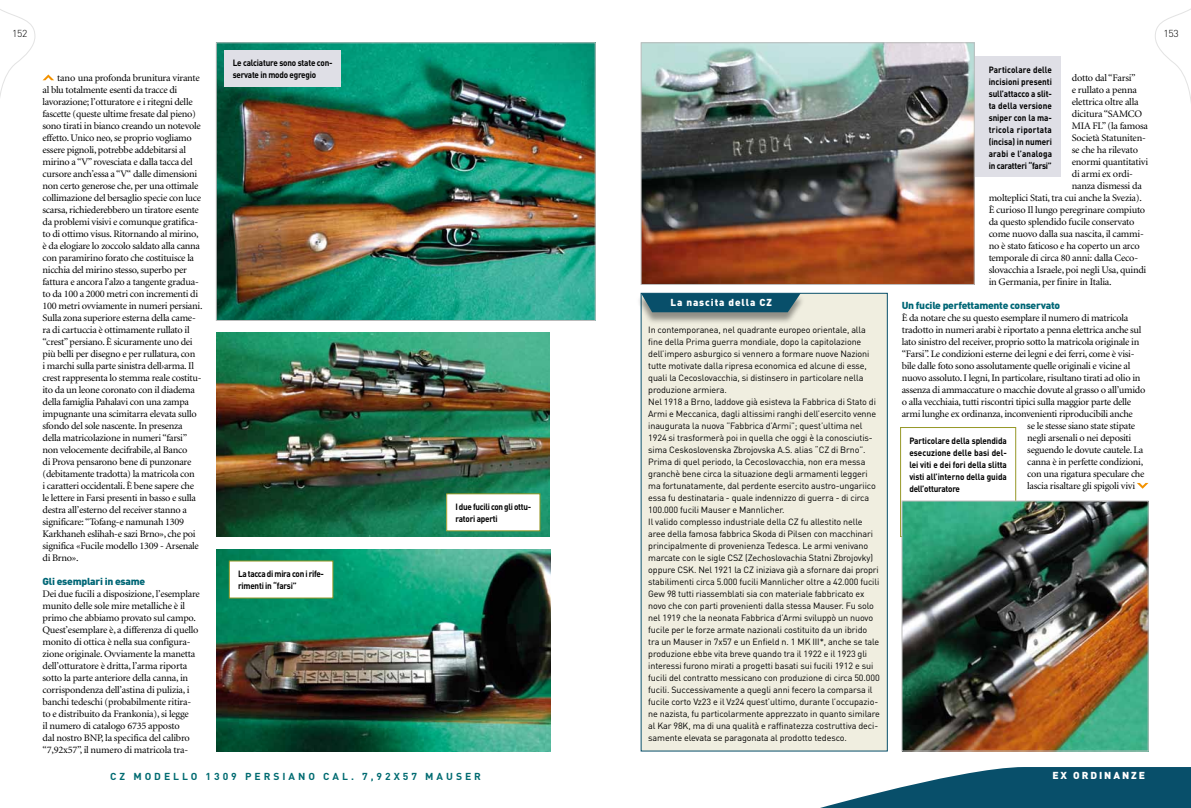
<style>
.page{position:relative;width:1191px;height:808px;background:#fff}
.page>*{position:absolute;margin:0;border:0;box-sizing:border-box;transform-origin:0 0}
.t1{font:10px/12px "Minion";letter-spacing:-.025em;color:#000}
.t2{font:10px "DIN Black";letter-spacing:-.025em;color:#006776}
.t3{font:10px "DIN Bold";letter-spacing:.29em;color:#006b71}
.t4{font:10px "DIN Black";letter-spacing:.09em;color:#fff}
.t5{font:10px "DIN Black";letter-spacing:.19em;color:#fff}
.t6{font:10px "DIN Light";letter-spacing:-.03em;color:#000}
.t7{font:9px/12px "DIN Regular";letter-spacing:-.015em;color:#000}
.t8{font:9px/12px "DIN Bold";letter-spacing:-.025em;color:#000;scale:.9 1}
</style>
<div class="page">
<svg style="left:820px;top:767px;width:371px;height:41px"></svg>
<svg style="left:1155px;top:8px;width:36px;height:94px"></svg>
<svg style="left:0;top:9px;width:36px;height:88px"></svg>
<svg style="left:43px;top:74px;width:11px;height:6px"></svg>
<svg style="left:1137px;top:483px;width:11px;height:6px"></svg>
<div style="left:900px;top:427px;width:116px;height:110px;border:1px solid #969827"></div>
<div style="left:641px;top:293px;width:246px;height:458px;background:#f0eee0"></div>
<div style="left:636px;top:295px;width:169px;height:30px;background:#000;opacity:.4"></div>
<svg style="left:641px;top:293px;width:159px;height:19px;background:#14566e"></svg>
<img style="left:903px;top:503px;width:243px;height:246px">
<div style="left:901px;top:501px;width:247px;height:250px;border:1px solid #bcbcbc"></div>
<img style="left:218px;top:45px;width:375px;height:274px">
<div style="left:216px;top:43px;width:379px;height:278px;border:1px solid #bcbcbc"></div>
<div style="left:224px;top:50px;width:117px;height:37px;background:#dfdfe6"></div>
<img style="left:216px;top:549px;width:334px;height:202px">
<div style="left:229px;top:561px;width:104px;height:37px;background:#fff"></div>
<div style="left:963px;top:57px;width:97px;height:120px;background:#dfdfe6"></div>
<img style="left:216px;top:332px;width:333px;height:205px">
<img style="left:643px;top:45px;width:329px;height:238px">
<div style="left:641px;top:43px;width:333px;height:242px;border:1px solid #bcbcbc"></div>
<div style="left:447px;top:494px;width:93px;height:37px;background:#fff"></div>
<p class="t6" style="left:12px;top:27px;width:17px">152</p>
<p class="t6" style="left:1163px;top:27px;width:17px">153</p>
<p class="t1" style="left:43px;top:72px;width:161px;text-indent:14px">tano una profonda brunitura virante al blu totalmente esenti da tracce di lavorazione; l’otturatore e i ritegni delle fascette (queste ultime fresate dal pieno) sono tirati in bianco creando un notevole effetto. Unico neo, se proprio vogliamo essere pignoli, potrebbe addebitarsi al mirino a “V” rovesciata e dalla tacca del cursore anch’essa a “V“ dalle dimensioni non certo generose che, per una ottimale collimazione del bersaglio specie con luce scarsa, richiederebbero un tiratore esente da problemi visivi e comunque gratifica&shy;to di ottimo visus. Ritornando al mirino, è da elogiare lo zoccolo saldato alla canna con paramirino forato che costituisce la nicchia del mirino stesso, superbo per fattura e ancora l’alzo a tangente gradua&shy;to da 100 a 2000 metri con incrementi di 100 metri ovviamente in numeri persiani.<br>Sulla zona superiore esterna della came&shy;ra di cartuccia è ottimamente rullato il “crest” persiano. È sicuramente uno dei più belli per disegno e per rullatura, con<br>i marchi sulla parte sinistra dell›arma. Il crest rappresenta lo stemma reale costitu&shy;ito da un leone coronato con il diadema della famiglia Pahalavi con una zampa impugnante una scimitarra elevata sullo sfondo del sole nascente. In presenza della matricolazione in numeri “farsi” non velocemente decifrabile, al Banco<br>di Prova pensarono bene di punzonare (debitamente tradotta) la matricola con<br>i caratteri occidentali. È bene sapere che le lettere in Farsi presenti in basso e sulla destra all’esterno del receiver stanno a significare: “Tofang-e namunah 1309<br>Karkhaneh eslihah-e sazi Brno», che poi significa «Fucile modello 1309 - Arsenale di Brno».</p>
<p class="t2" style="left:43px;top:574px;width:104px">Gli esemplari in esame</p>
<p class="t1" style="left:43px;top:588px;width:159px">Dei due fucili a disposizione, l’esemplare munito delle sole mire metalliche è il primo che abbiamo provato sul campo.<br>Quest’esemplare è, a differenza di quello monito di ottica è nella sua configura&shy;zione originale. Ovviamente la manetta dell’otturatore è dritta, l’arma riporta sotto la parte anteriore della canna, in corrispondenza dell’astina di pulizia, i banchi tedeschi (probabilmente ritira&shy;to e distribuito da Frankonia), si legge<br>il numero di catalogo 6735 apposto<br>dal nostro BNP, la specifica del calibro “7,92x57”, il numero di matricola tra-</p>
<p class="t8" style="left:233px;top:57px;width:113px">Le calciature sono state con&shy;servate in modo egregio</p>
<p class="t8" style="left:988px;top:63px;width:72px;text-align:justify">Particolare delle incisioni presenti sull’attacco a slit&shy;ta della versione sniper con la ma&shy;tricola riportata (incisa) in numeri arabi e l’analoga in caratteri “farsi”</p>
<p class="t1" style="left:1071px;top:72px;width:65px">dotto dal “Farsi”</p>
<p class="t1" style="left:1071px;top:84px;width:67px">e rullato a penna</p>
<p class="t1" style="left:1071px;top:96px;width:68px">elettrica oltre alla</p>
<p class="t1" style="left:1071px;top:108px;width:72px">dicitura “SAMCO</p>
<p class="t1" style="left:1071px;top:120px;width:78px">MIA FL” (la famosa</p>
<p class="t1" style="left:1071px;top:132px;width:76px">Società Statuniten-</p>
<p class="t1" style="left:1071px;top:144px;width:68px">se che ha rilevato</p>
<p class="t1" style="left:1071px;top:156px;width:78px">enormi quantitativi</p>
<p class="t1" style="left:1071px;top:168px;width:63px">di armi ex ordi-</p>
<p class="t1" style="left:1071px;top:180px;width:71px">nanza dismessi da</p>
<p class="t1" style="left:988px;top:192px;width:155px">molteplici Stati, tra cui anche la Svezia).</p>
<p class="t1" style="left:988px;top:204px;width:158px">È curioso Il lungo peregrinare compiuto</p>
<p class="t1" style="left:988px;top:216px;width:147px">da questo splendido fucile conservato</p>
<p class="t1" style="left:988px;top:228px;width:157px">come nuovo dalla sua nascita, il cammi-</p>
<p class="t1" style="left:988px;top:240px;width:152px">no è stato faticoso e ha coperto un arco</p>
<p class="t1" style="left:988px;top:252px;width:151px">temporale di circa 80 anni: dalla Ceco-</p>
<p class="t1" style="left:988px;top:264px;width:159px">slovacchia a Israele, poi negli Usa, quindi</p>
<p class="t1" style="left:988px;top:276px;width:124px">in Germania, per finire in Italia.</p>
<p class="t2" style="left:901px;top:298px;width:160px">Un fucile perfettamente conservato</p>
<p class="t1" style="left:901px;top:312px;width:228px">È da notare che su questo esemplare il numero di matricola</p>
<p class="t1" style="left:901px;top:324px;width:241px">tradotto in numeri arabi è riportato a penna elettrica anche sul</p>
<p class="t1" style="left:901px;top:336px;width:239px">lato sinistro del receiver, proprio sotto la matricola originale in</p>
<p class="t1" style="left:901px;top:348px;width:234px">“Farsi”. Le condizioni esterne dei legni e dei ferri, come è visi-</p>
<p class="t1" style="left:901px;top:360px;width:230px">bile dalle foto sono assolutamente quelle originali e vicine al</p>
<p class="t1" style="left:901px;top:372px;width:240px">nuovo assoluto. I legni, In particolare, risultano tirati ad olio in</p>
<p class="t1" style="left:901px;top:384px;width:245px">assenza di ammaccature o macchie dovute al grasso o all’umido</p>
<p class="t1" style="left:901px;top:396px;width:231px">o alla vecchiaia, tutti riscontri tipici sulla maggior parte delle</p>
<p class="t1" style="left:901px;top:408px;width:233px">armi lunghe ex ordinanza, inconvenienti riproducibili anche</p>
<p class="t1" style="left:1027px;top:420px;width:109px">se le stesse siano state stipate</p>
<p class="t1" style="left:1027px;top:432px;width:105px">negli arsenali o nei depositi</p>
<p class="t1" style="left:1027px;top:444px;width:117px">seguendo le dovute cautele. La</p>
<p class="t1" style="left:1027px;top:456px;width:117px">canna è in perfette condizioni,</p>
<p class="t1" style="left:1027px;top:468px;width:119px">con una rigatura speculare che</p>
<p class="t1" style="left:1027px;top:480px;width:109px">lascia risaltare gli spigoli vivi</p>
<p class="t4" style="left:670px;top:295px;width:103px">La nascita della CZ</p>
<p class="t7" style="left:648px;top:323px;width:233px">In contemporanea, nel quadrante europeo orientale, alla fine della Prima guerra mondiale, dopo la capitolazione dell’impero asburgico si vennero a formare nuove Nazioni tutte motivate dalla ripresa economica ed alcune di esse, quali la Cecoslovacchia, si distinsero in particolare nella produzione armiera.<br>Nel 1918 a Brno, laddove già esisteva la Fabbrica di Stato di Armi e Meccanica, dagli altissimi ranghi dell’esercito venne inaugurata la nuova ”Fabbrica d’Armi”; quest’ultima nel 1924 si trasformerà poi in quella che oggi è la conosciutis&shy;sima Ceskoslovenska Zbrojovska A.S. alias “CZ di Brno”.<br>Prima di quel periodo, la Cecoslovacchia, non era messa granchè bene circa la situazione degli armamenti leggeri ma fortunatamente, dal perdente esercito austro-ungariico essa fu destinataria - quale indennizzo di guerra - di circa 100.000 fucili Mauser e Mannlicher.<br>Il valido complesso industriale della CZ fu allestito nelle aree della famosa fabbrica Skoda di Pilsen con macchinari principalmente di provenienza Tedesca. Le armi venivano marcate con le sigle CSZ (Zechoslovachia Statni Zbrojovky) oppure CSK. Nel 1921 la CZ iniziava già a sfornare dai propri stabilimenti circa 5.000 fucili Mannlicher oltre a 42.000 fucili Gew 98 tutti riassemblati sia con materiale fabbricato ex novo che con parti provenienti dalla stessa Mauser. Fu solo nel 1919 che la neonata Fabbrica d’Armi sviluppò un nuovo fucile per le forze armate nazionali costituito da un ibrido tra un Mauser in 7x57 e un Enfield n. 1 MK III*, anche se tale produzione ebbe vita breve quando tra il 1922 e il 1923 gli interessi furono mirati a progetti basati sui fucili 1912 e sui fucili del contratto messicano con produzione di circa 50.000 fucili. Successivamente a quegli anni fecero la comparsa il fucile corto Vz23 e il Vz24 quest’ultimo, durante l’occupazio&shy;ne nazista, fu particolarmente apprezzato in quanto similare al Kar 98K, ma di una qualità e raffinatezza costruttiva deci&shy;samente elevata se paragonata al prodotto tedesco.</p>
<p class="t8" style="left:909px;top:434px;width:110px;text-align:justify">Particolare della splendida esecuzione delle basi del&shy;lei viti e dei fori della slitta visti all’interno della guida dell’otturatore</p>
<p class="t8" style="left:455px;top:500px;width:86px">I due fucili con gli ottu&shy;ratori aperti</p>
<p class="t8" style="left:238px;top:568px;width:97px">La tacca di mira con i rife&shy;rimenti in “farsi”</p>
<p class="t3" style="left:110px;top:770px;width:372px">CZ modello 1309 persiano cal. 7,92x57 M auser</p>
<p class="t5" style="left:1052px;top:769px;width:93px">Ex ordinanze</p>
</div>
